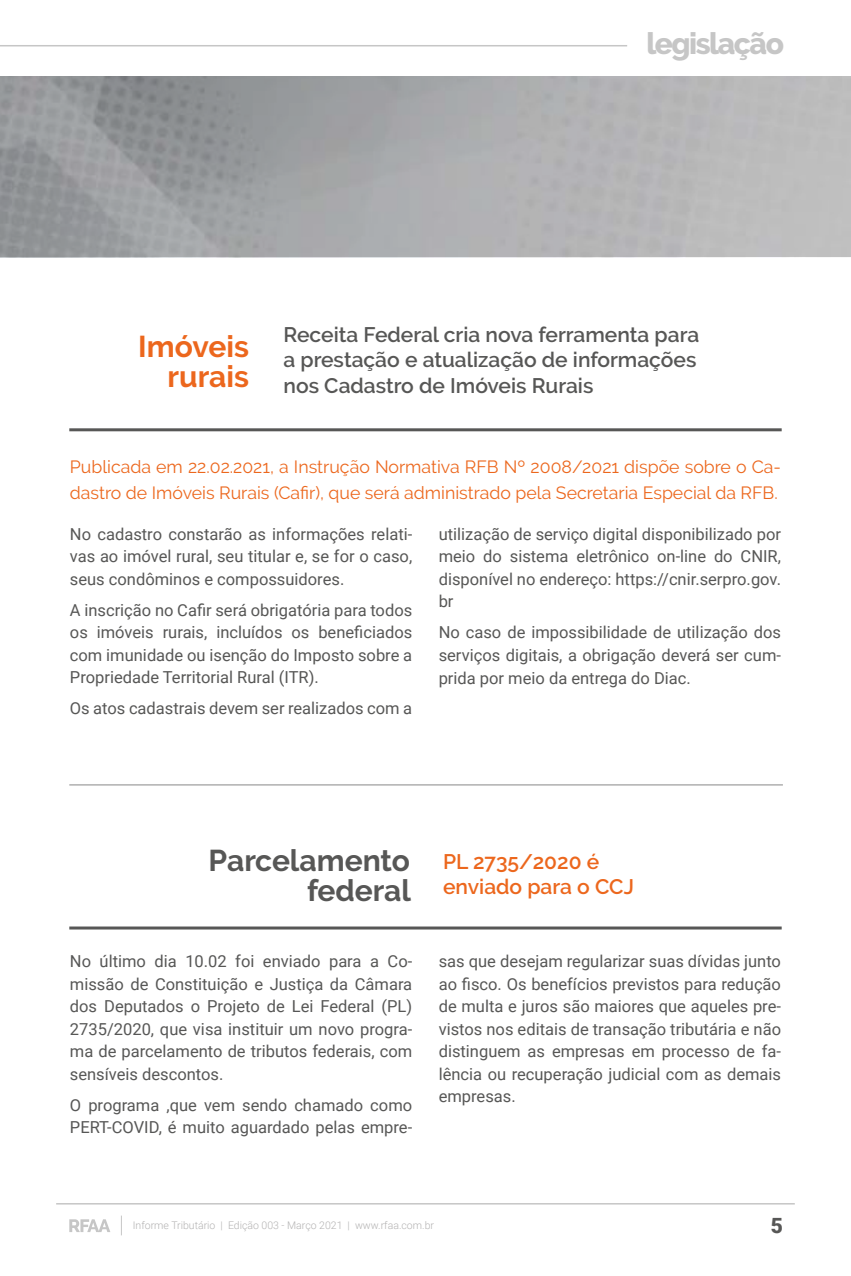
<style>
.page{position:relative;width:851px;height:1276px;background:#fff}
.page>*{position:absolute;margin:0;border:0;box-sizing:border-box;transform-origin:0 0}
.t1{font:700 30px/30px "Raleway";color:#575756;text-align:right}
.t2{font:700 30px/30px "Raleway";color:#ec671d;text-align:right}
.t3{font:800 30px "Raleway";letter-spacing:-.05em;color:#c6c6c6}
.t4{font:600 21px/25.2px "Raleway";color:#575756}
.t5{font:600 21px/25.2px "Raleway";color:#ec671d}
.t6{font:900 21px "Roboto";color:#575756}
.t7{font:17.7px/25.5px "Raleway";color:#ec671d}
.t8{font:16.5px/22.5px "Roboto";color:#575756;text-align:justify}
.t9{font:300 10.5px "Roboto";color:#b3b2b2}
</style>
<div class="page">
<hr style="left:69px;top:428px;width:712px;height:3px;background:#575756">
<hr style="left:69px;top:926px;width:712px;height:3px;background:#575756">
<hr style="left:69px;top:784px;width:713px;height:1px;background:#878787">
<svg style="left:121px;top:1215px;width:1px;height:20px"></svg>
<hr style="left:56px;top:1203px;width:738px;height:1px;background:#c6c6c6">
<svg style="left:69px;top:1219px;width:41px;height:13px"></svg>
<hr style="left:0;top:45px;width:627px;height:1px;background:#c6c6c6">
<h1 class="t3" style="left:646px;top:26px;width:139px">legislação</h1>
<h1 class="t2" style="left:138px;top:331px;width:112px">Imóveis rurais</h1>
<p class="t4" style="left:283px;top:322px;width:417px">Receita Federal cria nova ferramenta para a prestação e atualização de informações nos Cadastro de Imóveis Rurais</p>
<p class="t7" style="left:70px;top:454px;width:712px">Publicada em 22.02.2021, a Instrução Normativa RFB Nº 2008/2021 dispõe sobre o Ca&shy;dastro de Imóveis Rurais (Cafir), que será administrado pela Secretaria Especial da RFB.</p>
<p class="t8" style="left:70px;top:522px;width:344px">No cadastro constarão as informações relati&shy;vas ao imóvel rural, seu titular e, se for o caso, seus condôminos e compossuidores.</p>
<p class="t8" style="left:70px;top:598px;width:344px">A inscrição no Cafir será obrigatória para todos os imóveis rurais, incluídos os beneficiados com imunidade ou isenção do Imposto sobre a Propriedade Territorial Rural (ITR).</p>
<p class="t8" style="left:70px;top:697px;width:344px">Os atos cadastrais devem ser realizados com a</p>
<p class="t8" style="left:438px;top:522px;width:344px">utilização de serviço digital disponibilizado por meio do sistema eletrônico on-line do CNIR, disponível no endereço: https://cnir.serpro.gov. br</p>
<p class="t8" style="left:438px;top:621px;width:344px">No caso de impossibilidade de utilização dos serviços digitais, a obrigação deverá ser cum&shy;prida por meio da entrega do Diac.</p>
<h1 class="t1" style="left:208px;top:845px;width:204px">Parcelamento federal</h1>
<p class="t8" style="left:70px;top:949px;width:344px">No último dia 10.02 foi enviado para a Co&shy;missão de Constituição e Justiça da Câmara dos Deputados o Projeto de Lei Federal (PL)<br>2735/2020, que visa instituir um novo progra&shy;ma de parcelamento de tributos federais, com sensíveis descontos.</p>
<p class="t8" style="left:70px;top:1093px;width:344px">O programa ,que vem sendo chamado como<br>PERT-COVID, é muito aguardado pelas empre-</p>
<p class="t5" style="left:443px;top:849px;width:192px">PL 2735/2020 é enviado para o CCJ</p>
<p class="t8" style="left:438px;top:949px;width:344px">sas que desejam regularizar suas dívidas junto ao fisco. Os benefícios previstos para redução de multa e juros são maiores que aqueles pre&shy;vistos nos editais de transação tributária e não distinguem as empresas em processo de fa&shy;lência ou recuperação judicial com as demais empresas.</p>
<p class="t9" style="left:133px;top:1218px;width:302px">Informe Tributário | Edição 003 - Março 2021 | www.rfaa.com.br</p>
<p class="t6" style="left:770px;top:1211px;width:14px">5</p>
</div>
